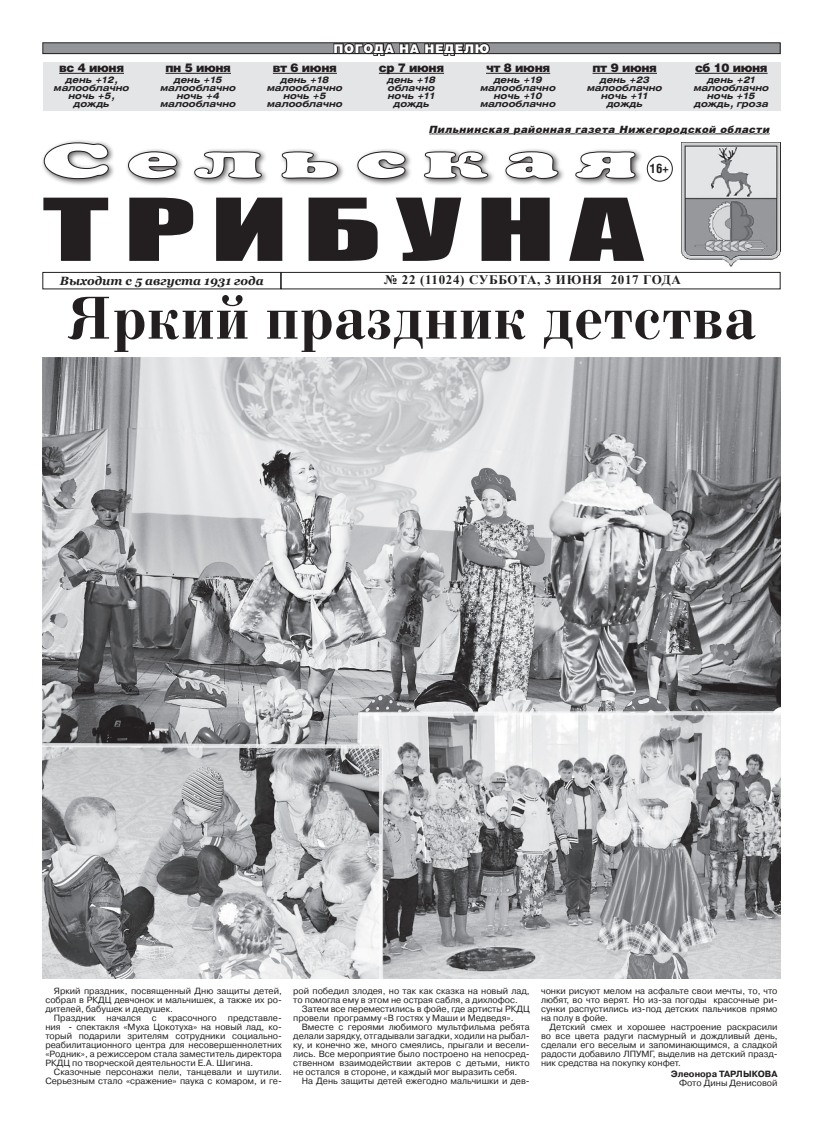
<style>
.page{position:relative;width:823px;height:1134px;background:#fff}
.page>*{position:absolute;margin:0;border:0;box-sizing:border-box;transform-origin:0 0}
.шапка{font:80px "Impact";letter-spacing:.1em;color:#231f20;scale:1.8 1}
.заг_1{font:700 63.8px "Bodoni C";letter-spacing:.03em;color:#231f20;scale:.92 1}
.шапка-2{font:900 48px "a Cooper";letter-spacing:.2em;color:#fff;scale:1.9 1}
.подзаг3{font:700 13px "Times New Roman";letter-spacing:.05em;color:#231f20}
.текст_2{font:700 13px "Helios Cond";color:#231f20}
.текст_2-2{font:900 12px "Helios";letter-spacing:-.03em;color:#231f20}
.подзаг_2{font:italic 700 12px "Georgia";color:#231f20}
.подзаг_1{font:900 12px "Helios";letter-spacing:.05em;color:#fff}
.подзаг3-2{font:italic 900 10px "Helios";letter-spacing:.05em;color:#231f20}
.текст_1{font:9px/9.1px "Pragmatica C";color:#231f20;text-align:justify}
.текст_2-3{font:italic 700 9px "Helios Ext";color:#231f20}
.текст_1-2{font:700 9px "Pragmatica C";color:#231f20}
</style>
<div class="page">
<svg style="left:429px;top:133px;width:341px;height:2px"></svg>
<div style="left:43px;top:272px;width:238px;height:17px;border:1px solid #231f20"></div>
<svg style="left:383px;top:271px;width:299px;height:1px"></svg>
<div style="left:281px;top:272px;width:499px;height:17px;border:1px solid #231f20"></div>
<div style="left:40px;top:139px;width:733px;height:76px;background:#231f20;opacity:.75"></div>
<svg style="left:43px;top:141px;width:67px;height:39px"></svg>
<svg style="left:127px;top:150px;width:51px;height:30px"></svg>
<svg style="left:193px;top:150px;width:69px;height:30px"></svg>
<svg style="left:280px;top:150px;width:59px;height:30px"></svg>
<svg style="left:356px;top:150px;width:50px;height:30px"></svg>
<svg style="left:423px;top:150px;width:66px;height:30px"></svg>
<svg style="left:504px;top:150px;width:55px;height:30px"></svg>
<svg style="left:573px;top:150px;width:63px;height:30px"></svg>
<div style="left:647px;top:156px;width:25px;height:25px;background:#fff;border-radius:50%"></div>
<div style="left:646px;top:156px;width:26px;height:25px;border:1px solid #231f20;border-radius:50%"></div>
<img style="left:680px;top:142px;width:100px;height:125px">
<div style="left:43px;top:43px;width:736px;height:11px;background:#939598"></div>
<svg style="left:332px;top:42px;width:158px;height:14px"></svg>
<div style="left:43px;top:43px;width:737px;height:11px;border:1px solid #231f20"></div>
<div style="left:43px;top:62px;width:737px;height:49px;background:#e4e5e7"></div>
<hr style="left:59px;top:73px;width:65px;height:1px;background:#231f20">
<hr style="left:165px;top:73px;width:66px;height:1px;background:#231f20">
<hr style="left:273px;top:73px;width:64px;height:1px;background:#231f20">
<hr style="left:378px;top:73px;width:66px;height:1px;background:#231f20">
<hr style="left:485px;top:73px;width:65px;height:1px;background:#231f20">
<hr style="left:592px;top:73px;width:64px;height:1px;background:#231f20">
<hr style="left:694px;top:73px;width:73px;height:1px;background:#231f20">
<img style="left:43px;top:357px;width:737px;height:622px">
<p class="текст_2-2" style="left:59px;top:60px;width:66px">вс 4 июня</p>
<p class="текст_2-3" style="left:66px;top:74px;width:53px">день +12,</p>
<p class="текст_2-3" style="left:54px;top:82px;width:77px">малооблачно</p>
<p class="текст_2-3" style="left:68px;top:90px;width:48px">ночь +5,</p>
<p class="текст_2-3" style="left:74px;top:98px;width:37px">дождь</p>
<p class="текст_2-2" style="left:165px;top:60px;width:67px">пн 5 июня</p>
<p class="текст_2-3" style="left:174px;top:74px;width:50px">день +15</p>
<p class="текст_2-3" style="left:160px;top:82px;width:77px">малооблачно</p>
<p class="текст_2-3" style="left:177px;top:90px;width:44px">ночь +4</p>
<p class="текст_2-3" style="left:160px;top:98px;width:77px">малооблачно</p>
<p class="подзаг_1" style="left:333px;top:41px;width:157px">погода на неделю</p>
<p class="текст_2-2" style="left:273px;top:60px;width:65px">вт 6 июня</p>
<p class="текст_2-3" style="left:280px;top:74px;width:50px">день +18</p>
<p class="текст_2-3" style="left:267px;top:82px;width:77px">малооблачно</p>
<p class="текст_2-3" style="left:283px;top:90px;width:44px">ночь +5</p>
<p class="текст_2-3" style="left:267px;top:98px;width:77px">малооблачно</p>
<p class="текст_2-2" style="left:378px;top:60px;width:67px">ср 7 июня</p>
<p class="текст_2-3" style="left:387px;top:74px;width:50px">день +18</p>
<p class="текст_2-3" style="left:388px;top:82px;width:49px">облачно</p>
<p class="текст_2-3" style="left:387px;top:90px;width:49px">ночь +11</p>
<p class="текст_2-3" style="left:393px;top:98px;width:37px">дождь</p>
<p class="текст_2-2" style="left:485px;top:60px;width:66px">чт 8 июня</p>
<p class="текст_2-3" style="left:493px;top:74px;width:50px">день +19</p>
<p class="текст_2-3" style="left:480px;top:82px;width:77px">малооблачно</p>
<p class="текст_2-3" style="left:493px;top:90px;width:50px">ночь +10</p>
<p class="текст_2-3" style="left:480px;top:98px;width:77px">малооблачно</p>
<p class="текст_2-2" style="left:592px;top:60px;width:66px">пт 9 июня</p>
<p class="текст_2-3" style="left:599px;top:74px;width:51px">день +23</p>
<p class="текст_2-3" style="left:586px;top:82px;width:77px">малооблачно</p>
<p class="текст_2-3" style="left:600px;top:90px;width:49px">ночь +11</p>
<p class="текст_2-3" style="left:606px;top:98px;width:37px">дождь</p>
<p class="текст_2-2" style="left:694px;top:60px;width:74px">сб 10 июня</p>
<p class="текст_2-3" style="left:706px;top:74px;width:50px">день +21</p>
<p class="текст_2-3" style="left:693px;top:82px;width:77px">малооблачно</p>
<p class="текст_2-3" style="left:706px;top:90px;width:50px">ночь +15</p>
<p class="текст_2-3" style="left:693px;top:98px;width:76px">дождь, гроза</p>
<p class="подзаг3-2" style="left:429px;top:123px;width:342px">Пильнинская районная газета Нижегородской области</p>
<p class="шапка-2" style="left:43px;top:134px;width:314px">Сельская</p>
<p class="текст_2" style="left:649px;top:161px;width:20px">16+</p>
<p class="шапка" style="left:43px;top:167px;width:335px">ТРИБУНА</p>
<p class="подзаг_2" style="left:60px;top:273px;width:205px">Выходит с 5 августа 1931 года</p>
<p class="подзаг3" style="left:384px;top:271px;width:298px">№ 22 (11024) суббота, 3 июня 2017 года</p>
<p class="заг_1" style="left:67px;top:285px;width:749px">Яркий праздник детства</p>
<p class="текст_1" style="left:45px;top:986px;width:238px;text-indent:9px">Яркий праздник, посвященный Дню защиты детей, собрал в РКДЦ девчонок и мальчишек, а также их ро&shy;дителей, бабушек и дедушек.</p>
<p class="текст_1" style="left:45px;top:1013px;width:238px;text-indent:9px">Праздник начался с красочного представле&shy;ния - спектакля «Муха Цокотуха» на новый лад, ко&shy;торый подарили зрителям сотрудники социально&shy;реабилитационного центра для несовершеннолетних «Родник», а режиссером стала заместитель директора РКДЦ по творческой деятельности Е.А. Шигина.</p>
<p class="текст_1" style="left:45px;top:1068px;width:238px;text-align:right">Сказочные персонажи пели, танцевали и шутили.<br>Серьезным стало «сражение» паука с комаром, и ге-</p>
<p class="текст_1" style="left:293px;top:986px;width:238px">рой победил злодея, но так как сказка на новый лад, то помогла ему в этом не острая сабля, а дихлофос.</p>
<p class="текст_1" style="left:293px;top:1004px;width:238px;text-indent:9px">Затем все переместились в фойе, где артисты РКДЦ провели программу «В гостях у Маши и Медведя».</p>
<p class="текст_1" style="left:293px;top:1022px;width:238px;text-indent:9px">Вместе с героями любимого мультфильма ребята делали зарядку, отгадывали загадки, ходили на рыбал&shy;ку, и конечно же, много смеялись, прыгали и весели&shy;лись. Все мероприятие было построено на непосред&shy;ственном взаимодействии актеров с детьми, никто не остался в стороне, и каждый мог выразить себя.</p>
<p class="текст_1" style="left:301px;top:1077px;width:229px">На День защиты детей ежегодно мальчишки и дев-</p>
<p class="текст_1" style="left:540px;top:986px;width:238px">чонки рисуют мелом на асфальте свои мечты, то, что любят, во что верят. Но из-за погоды красочные ри&shy;сунки распустились из-под детских пальчиков прямо на полу в фойе.</p>
<p class="текст_1" style="left:540px;top:1022px;width:238px;text-indent:9px">Детский смех и хорошее настроение раскрасили во все цвета радуги пасмурный и дождливый день, сделали его веселым и запоминающимся, а сладкой радости добавило ЛПУМГ, выделив на детский празд&shy;ник средства на покупку конфет.</p>
<p class="текст_1-2" style="left:670px;top:1069px;width:108px">Элеонора Тарлыкова</p>
<p class="текст_1" style="left:678px;top:1079px;width:100px">Фото Дины Денисовой</p>
</div>
